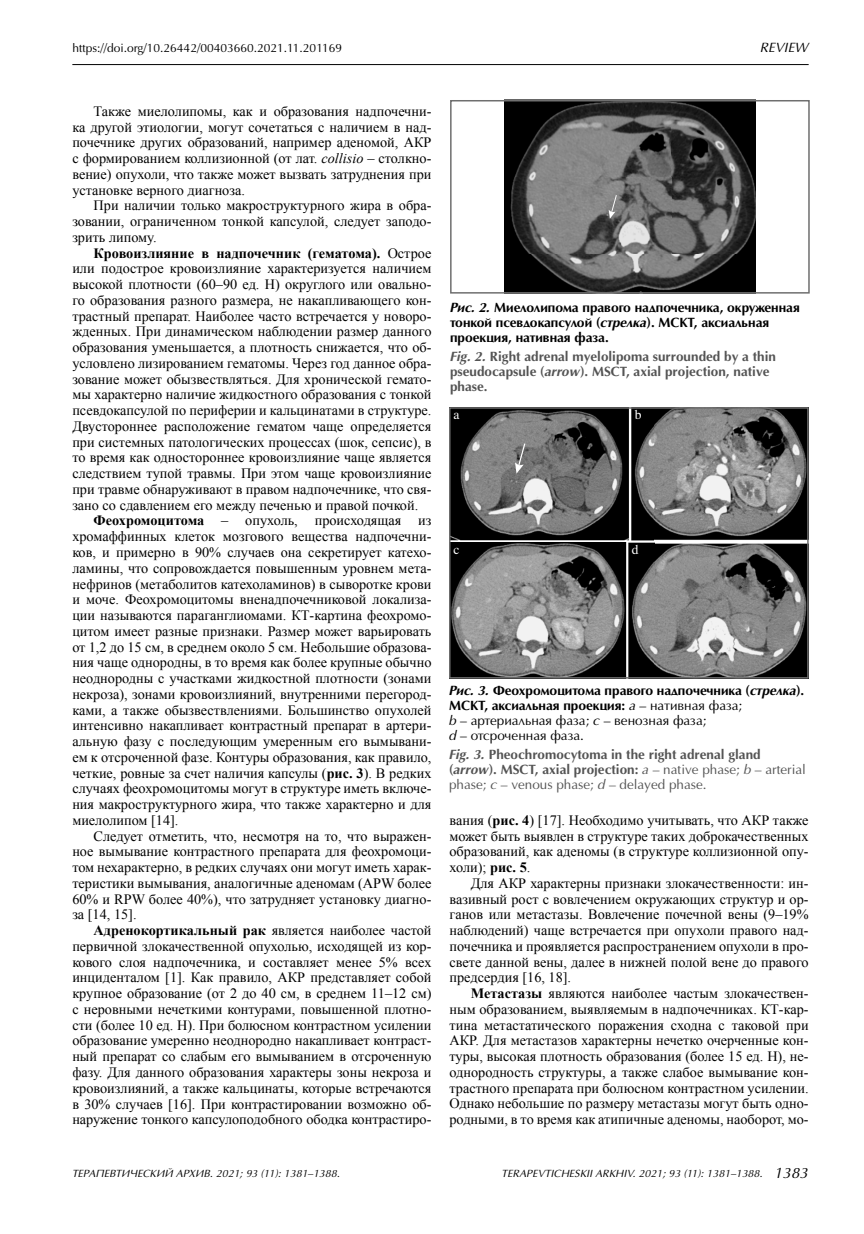
<style>
.page{position:relative;width:864px;height:1234px;background:#fff}
.page>*{position:absolute;margin:0;border:0;box-sizing:border-box;transform-origin:0 0}
.t1{font:14.25px/15.8px "Times New Roman";color:#000;text-align:justify}
.t2{font:700 14.25px "Times New Roman";color:#000}
.t3{font:700 13.5px/15px "AG Opus C";color:#545454}
.t4{font:13.5px/15px "AG Opus C";color:#000}
.t5{font:700 13.5px/15px "AG Opus C";color:#000}
.t6{font:italic 13.5px "AG Opus C";color:#000}
.t7{font:13.5px "Times";color:#fff}
.t8{font:12px "AG Opus C";color:#000}
.t9{font:italic 10.5px "AG Opus C";letter-spacing:.01em;color:#000}
.s1{font-style:italic}
.s2{font-weight:400}
.s3{font-weight:700}
.s4{font-weight:700;font-style:italic}
.s5{font-weight:400;font-style:italic}
.s6{font-size:15px}
</style>
<div class="page">
<hr style="left:72px;top:64px;width:736px;height:1px;background:#000">
<img style="left:504px;top:103px;width:251px;height:187px">
<svg style="left:608px;top:195px;width:8px;height:24px"></svg>
<div style="left:450px;top:100px;width:359px;height:193px;border:2px solid #6f6f6f"></div>
<img style="left:452px;top:410px;width:353px;height:265px">
<svg style="left:515px;top:443px;width:10px;height:30px"></svg>
<div style="left:449px;top:407px;width:359px;height:271px;border:2px solid #6f6f6f"></div>
<p class="t8" style="left:72px;top:41px;width:271px">https://doi.org/10.26442/00403660.2021.11.201169</p>
<p class="t6" style="left:760px;top:40px;width:18px">Review</p>
<p class="t1" style="left:72px;top:103px;width:360px;text-indent:21px">Также миелолипомы, как и образования надпочечни&shy;ка другой этиологии, могут сочетаться с наличием в над&shy;почечнике других образований, например аденомой, АКР с формированием коллизионной (от лат. <span class="s1">collisio</span> – столкно&shy;вение) опухоли, что также может вызвать затруднения при установке верного диагноза.</p>
<p class="t1" style="left:72px;top:197px;width:360px;text-indent:21px">При наличии только макроструктурного жира в обра&shy;зовании, ограниченном тонкой капсулой, следует заподо&shy;зрить липому.</p>
<p class="t2" style="left:94px;top:243px;width:339px">Кровоизлияние в надпочечник (гематома). <span class="s2">Острое</span></p>
<p class="t1" style="left:72px;top:260px;width:360px">или подострое кровоизлияние характеризуется наличием</p>
<p class="t1" style="left:72px;top:276px;width:360px">высокой плотности (60–90 ед. Н) округлого или овально-</p>
<p class="t1" style="left:72px;top:292px;width:360px">го образования разного размера, не накапливающего кон-</p>
<p class="t1" style="left:72px;top:308px;width:360px">трастный препарат. Наиболее часто встречается у новоро-</p>
<p class="t1" style="left:72px;top:323px;width:360px">жденных. При динамическом наблюдении размер данного</p>
<p class="t1" style="left:72px;top:339px;width:360px">образования уменьшается, а плотность снижается, что об-</p>
<p class="t1" style="left:72px;top:355px;width:360px">условлено лизированием гематомы. Через год данное обра-</p>
<p class="t1" style="left:72px;top:370px;width:360px">зование может обызвествляться. Для хронической гемато-</p>
<p class="t1" style="left:72px;top:386px;width:360px">мы характерно наличие жидкостного образования с тонкой</p>
<p class="t1" style="left:72px;top:402px;width:360px">псевдокапсулой по периферии и кальцинатами в структуре.</p>
<p class="t1" style="left:72px;top:418px;width:360px">Двустороннее расположение гематом чаще определяется</p>
<p class="t1" style="left:72px;top:433px;width:360px">при системных патологических процессах (шок, сепсис), в</p>
<p class="t1" style="left:72px;top:449px;width:360px">то время как одностороннее кровоизлияние чаще является</p>
<p class="t1" style="left:72px;top:465px;width:360px">следствием тупой травмы. При этом чаще кровоизлияние</p>
<p class="t1" style="left:72px;top:481px;width:360px">при травме обнаруживают в правом надпочечнике, что свя-</p>
<p class="t1" style="left:72px;top:496px;width:347px">зано со сдавлением его между печенью и правой почкой.</p>
<p class="t1" style="left:94px;top:512px;width:339px"><span class="s3">Феохромоцитома</span> – опухоль, происходящая из</p>
<p class="t1" style="left:72px;top:528px;width:360px">хромаффинных клеток мозгового вещества надпочечни-</p>
<p class="t1" style="left:72px;top:544px;width:360px">ков, и примерно в 90% случаев она секретирует катехо-</p>
<p class="t1" style="left:72px;top:559px;width:360px">ламины, что сопровождается повышенным уровнем мета-</p>
<p class="t1" style="left:72px;top:575px;width:360px">нефринов (метаболитов катехоламинов) в сыворотке крови</p>
<p class="t1" style="left:72px;top:591px;width:360px">и моче. Феохромоцитомы вненадпочечниковой локализа-</p>
<p class="t1" style="left:72px;top:607px;width:360px">ции называются параганглиомами. КТ-картина феохромо-</p>
<p class="t1" style="left:72px;top:622px;width:360px">цитом имеет разные признаки. Размер может варьировать</p>
<p class="t1" style="left:72px;top:638px;width:360px">от 1,2 до 15 см, в среднем около 5 см. Небольшие образова-</p>
<p class="t1" style="left:72px;top:654px;width:360px">ния чаще однородны, в то время как более крупные обычно</p>
<p class="t1" style="left:72px;top:670px;width:360px">неоднородны с участками жидкостной плотности (зонами</p>
<p class="t1" style="left:72px;top:685px;width:360px">некроза), зонами кровоизлияний, внутренними перегород-</p>
<p class="t1" style="left:72px;top:701px;width:360px">ками, а также обызвествлениями. Большинство опухолей</p>
<p class="t1" style="left:72px;top:717px;width:360px">интенсивно накапливает контрастный препарат в артери-</p>
<p class="t1" style="left:72px;top:733px;width:360px">альную фазу с последующим умеренным его вымывани-</p>
<p class="t1" style="left:72px;top:748px;width:360px">ем к отсроченной фазе. Контуры образования, как правило,</p>
<p class="t1" style="left:72px;top:764px;width:360px">четкие, ровные за счет наличия капсулы (<span class="s3">рис. 3</span>). В редких</p>
<p class="t1" style="left:72px;top:780px;width:360px">случаях феохромоцитомы могут в структуре иметь включе-</p>
<p class="t1" style="left:72px;top:796px;width:360px">ния макроструктурного жира, что также характерно и для</p>
<p class="t1" style="left:72px;top:811px;width:108px">миелолипом [14].</p>
<p class="t1" style="left:94px;top:827px;width:339px">Следует отметить, что, несмотря на то, что выражен-</p>
<p class="t1" style="left:72px;top:843px;width:360px">ное вымывание контрастного препарата для феохромоци-</p>
<p class="t1" style="left:72px;top:859px;width:360px">том нехарактерно, в редких случаях они могут иметь харак-</p>
<p class="t1" style="left:72px;top:874px;width:360px">теристики вымывания, аналогичные аденомам (APW более</p>
<p class="t1" style="left:72px;top:890px;width:360px">60% и RPW более 40%), что затрудняет установку диагно-</p>
<p class="t1" style="left:72px;top:906px;width:66px">за [14, 15].</p>
<p class="t1" style="left:94px;top:922px;width:339px"><span class="s3">Адренокортикальный рак</span> является наиболее частой</p>
<p class="t1" style="left:72px;top:937px;width:360px">первичной злокачественной опухолью, исходящей из кор-</p>
<p class="t1" style="left:72px;top:953px;width:360px">кового слоя надпочечника, и составляет менее 5% всех</p>
<p class="t1" style="left:72px;top:969px;width:360px">инциденталом [1]. Как правило, АКР представляет собой</p>
<p class="t1" style="left:72px;top:985px;width:360px">крупное образование (от 2 до 40 см, в среднем 11–12 см)</p>
<p class="t1" style="left:72px;top:1000px;width:360px">с неровными нечеткими контурами, повышенной плотно-</p>
<p class="t1" style="left:72px;top:1016px;width:360px">сти (более 10 ед. Н). При болюсном контрастном усилении</p>
<p class="t1" style="left:72px;top:1032px;width:360px">образование умеренно неоднородно накапливает контраст-</p>
<p class="t1" style="left:72px;top:1048px;width:360px">ный препарат со слабым его вымыванием в отсроченную</p>
<p class="t1" style="left:72px;top:1063px;width:360px">фазу. Для данного образования характеры зоны некроза и</p>
<p class="t1" style="left:72px;top:1079px;width:360px">кровоизлияний, а также кальцинаты, которые встречаются</p>
<p class="t1" style="left:72px;top:1095px;width:360px">в 30% случаев [16]. При контрастировании возможно об-</p>
<p class="t1" style="left:72px;top:1111px;width:360px">наружение тонкого капсулоподобного ободка контрастиро-</p>
<p class="t5" style="left:450px;top:300px;width:351px"><span class="s1">Рис. 2.</span> Миелолипома правого надпочечника, окруженная тонкой псевдокапсулой (<span class="s1">стрелка</span>). МСКТ, аксиальная проекция, нативная фаза.</p>
<p class="t3" style="left:450px;top:349px;width:327px"><span class="s1">Fig. 2.</span> Right adrenal myelolipoma surrounded by a thin pseudocapsule (<span class="s1">arrow</span>). MSCT, axial projection, native phase.</p>
<p class="t7" style="left:453px;top:402px;width:8px">a</p>
<p class="t7" style="left:634px;top:402px;width:8px">b</p>
<p class="t7" style="left:453px;top:536px;width:8px">c</p>
<p class="t7" style="left:631px;top:536px;width:8px">d</p>
<p class="t4" style="left:449px;top:683px;width:357px"><span class="s4">Рис. 3.</span> <span class="s3">Феохромоцитома правого надпочечника (</span><span class="s4">стрелка</span><span class="s3">).<br>МСКТ, аксиальная проекция:</span> <span class="s1">a</span> – нативная фаза;<br><span class="s1">b</span> – артериальная фаза; <span class="s1">c</span> – венозная фаза;<br><span class="s1">d</span> – отсроченная фаза.</p>
<p class="t3" style="left:449px;top:747px;width:358px"><span class="s1">Fig. 3.</span> Pheochromocytoma in the right adrenal gland (<span class="s1">arrow</span>). MSCT, axial projection: <span class="s5">a</span> <span class="s2">– native phase;</span> <span class="s5">b</span> <span class="s2">– arterial phase;</span> <span class="s5">c</span> <span class="s2">– venous phase;</span> <span class="s5">d</span> <span class="s2">– delayed phase.</span></p>
<p class="t1" style="left:449px;top:811px;width:360px">вания (<span class="s3">рис. 4</span>) [17]. Необходимо учитывать, что АКР также может быть выявлен в структуре таких доброкачественных образований, как аденомы (в структуре коллизионной опу&shy;холи); <span class="s3">рис. 5</span>.</p>
<p class="t1" style="left:449px;top:874px;width:360px;text-indent:21px">Для АКР характерны признаки злокачественности: ин&shy;вазивный рост с вовлечением окружающих структур и ор&shy;ганов или метастазы. Вовлечение почечной вены (9–19% наблюдений) чаще встречается при опухоли правого над&shy;почечника и проявляется распространением опухоли в про&shy;свете данной вены, далее в нижней полой вене до правого предсердия [16, 18].</p>
<p class="t1" style="left:449px;top:985px;width:360px;text-indent:21px"><span class="s3">Метастазы</span> являются наиболее частым злокачествен&shy;ным образованием, выявляемым в надпочечниках. КТ-кар&shy;тина метастатического поражения сходна с таковой при АКР. Для метастазов характерны нечетко очерченные кон&shy;туры, высокая плотность образования (более 15 ед. Н), не&shy;однородность структуры, а также слабое вымывание кон&shy;трастного препарата при болюсном контрастном усилении.<br>Однако небольшие по размеру метастазы могут быть одно&shy;родными, в то время как атипичные аденомы, наоборот, мо-</p>
<p class="t9" style="left:72px;top:1166px;width:269px">ТЕРАПЕВТИЧЕСКИЙ АРХИВ. 2021; 93 (11): 1381–1388.</p>
<p class="t9" style="left:501px;top:1166px;width:308px">TERAPEVTICHESKII ARKHIV. 2021; 93 (11): 1381–1388. <span class="s6">1383</span></p>
</div>
